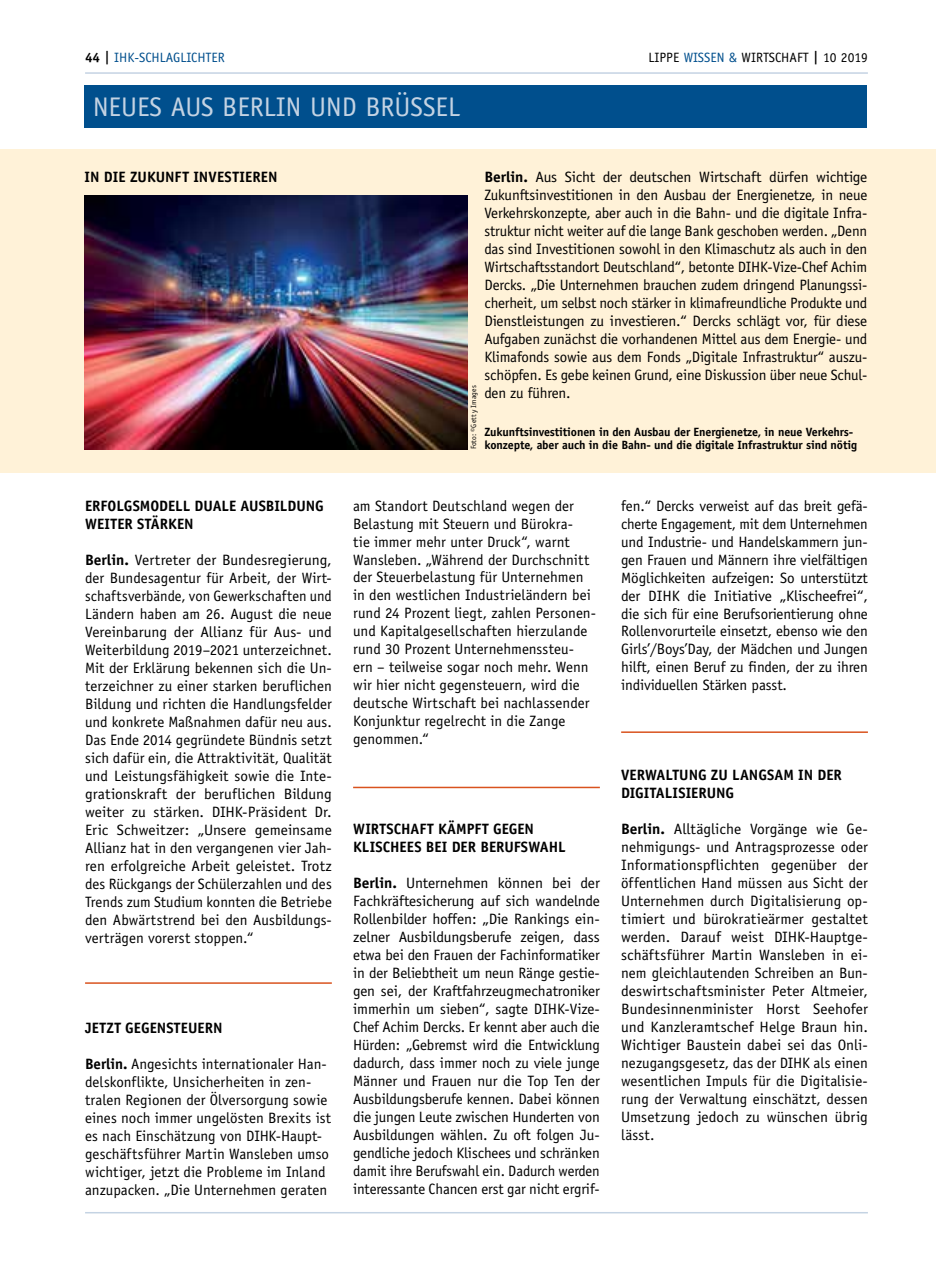
<style>
.page{position:relative;width:936px;height:1263px;background:#fff}
.page>*{position:absolute;margin:0;border:0;box-sizing:border-box;transform-origin:0 0}
.t1{font:27px "Officina Sans";color:#c4d3e3}
.t2{font:15px/18px "Officina Sans";color:#000;text-align:justify}
.t3{font:700 15px/18px "Officina Sans";color:#000}
.t4{font:13.5px "Officina Sans";color:#000}
.t5{font:13.5px "Officina Sans";color:#004f8d}
.t6{font:700 12px/13.5px "Officina Sans";letter-spacing:-.01em;color:#000}
.t7{font:7.5px "Officina Sans";letter-spacing:.025em;color:#000}
.s1{font-weight:700;color:#000}
.s2{color:#004f8d}
.s3{font-weight:700}
</style>
<div class="page">
<hr style="left:85px;top:72px;width:782px;height:2px;background:#c4d3e3">
<hr style="left:85px;top:1212px;width:782px;height:1px;background:#c4d3e3">
<div style="left:85px;top:85px;width:782px;height:43px;background:#004f8d"></div>
<div style="left:0;top:149px;width:935px;height:324px;background:#fff2d8"></div>
<img style="left:85px;top:196px;width:382px;height:253px">
<hr style="left:353px;top:787px;width:247px;height:1px;background:#d9531e">
<hr style="left:85px;top:982px;width:247px;height:2px;background:#d9531e">
<hr style="left:621px;top:731px;width:246px;height:2px;background:#d9531e">
<p class="t5" style="left:85px;top:49px;width:141px"><span class="s1">44 |</span> IHK-SCHLAGLICHTER</p>
<p class="t4" style="left:648px;top:49px;width:221px">LIPPE <span class="s2">WISSEN &amp;</span> WIRTSCHAFT <span class="s3">|</span> 10 2019</p>
<h1 class="t1" style="left:93px;top:92px;width:368px">NEUES AUS BERLIN UND BRÜSSEL</h1>
<p class="t3" style="left:85px;top:168px;width:194px">IN DIE ZUKUNFT INVESTIEREN</p>
<p class="t2" style="left:484px;top:168px;width:384px"><span class="s3">Berlin.</span> Aus Sicht der deutschen Wirtschaft dürfen wichtige Zukunftsinvestitionen in den Ausbau der Energienetze, in neue Verkehrskonzepte, aber auch in die Bahn- und die digitale Infra&shy;struktur nicht weiter auf die lange Bank geschoben werden. „Denn das sind Investitionen sowohl in den Klimaschutz als auch in den Wirtschaftsstandort Deutschland“, betonte DIHK-Vize-Chef Achim Dercks. „Die Unternehmen brauchen zudem dringend Planungssi&shy;cherheit, um selbst noch stärker in klimafreundliche Produkte und Dienstleistungen zu investieren.“ Dercks schlägt vor, für diese Aufgaben zunächst die vorhandenen Mittel aus dem Energie- und Klimafonds sowie aus dem Fonds „Digitale Infrastruktur“ auszu&shy;schöpfen. Es gebe keinen Grund, eine Diskussion über neue Schul&shy;den zu führen.</p>
<p class="t6" style="left:484px;top:425px;width:374px">Zukunftsinvestitionen in den Ausbau der Energienetze, in neue Verkehrs&shy;konzepte, aber auch in die Bahn- und die digitale Infrastruktur sind nötig</p>
<p class="t7" style="left:469px;top:449px;width:66px;rotate:-90deg">Foto: ©Getty Images</p>
<p class="t3" style="left:85px;top:497px;width:240px">ERFOLGSMODELL DUALE AUSBILDUNG<br>WEITER STÄRKEN</p>
<p class="t2" style="left:85px;top:551px;width:248px"><span class="s3">Berlin.</span> Vertreter der Bundesregierung, der Bundesagentur für Arbeit, der Wirt&shy;schaftsverbände, von Gewerkschaften und Ländern haben am 26. August die neue Vereinbarung der Allianz für Aus- und Weiterbildung 2019–2021 unterzeichnet.<br>Mit der Erklärung bekennen sich die Un&shy;terzeichner zu einer starken beruflichen Bildung und richten die Handlungsfelder und konkrete Maßnahmen dafür neu aus.<br>Das Ende 2014 gegründete Bündnis setzt sich dafür ein, die Attraktivität, Qualität und Leistungsfähigkeit sowie die Inte&shy;grationskraft der beruflichen Bildung weiter zu stärken. DIHK-Präsident Dr.<br>Eric Schweitzer: „Unsere gemeinsame Allianz hat in den vergangenen vier Jah&shy;ren erfolgreiche Arbeit geleistet. Trotz des Rückgangs der Schülerzahlen und des Trends zum Studium konnten die Betriebe den Abwärtstrend bei den Ausbildungs&shy;verträgen vorerst stoppen.“</p>
<p class="t3" style="left:85px;top:1018px;width:139px">JETZT GEGENSTEUERN</p>
<p class="t2" style="left:85px;top:1055px;width:247px;text-align:left"><span class="s3">Berlin.</span> Angesichts internationaler Han&shy;delskonflikte, Unsicherheiten in zen&shy;tralen Regionen der Ölversorgung sowie eines noch immer ungelösten Brexits ist es nach Einschätzung von DIHK-Haupt&shy;geschäftsführer Martin Wansleben umso wichtiger, jetzt die Probleme im Inland anzupacken. „Die Unternehmen geraten</p>
<p class="t2" style="left:353px;top:496px;width:244px;text-align:left">am Standort Deutschland wegen der Belastung mit Steuern und Bürokra-<br>tie immer mehr unter Druck“, warnt Wansleben. „Während der Durchschnitt der Steuerbelastung für Unternehmen in den westlichen Industrieländern bei rund 24 Prozent liegt, zahlen Personen&shy;und Kapitalgesellschaften hierzulande rund 30 Prozent Unternehmenssteu&shy;ern – teilweise sogar noch mehr. Wenn wir hier nicht gegensteuern, wird die deutsche Wirtschaft bei nachlassender Konjunktur regelrecht in die Zange genommen.“</p>
<p class="t3" style="left:353px;top:820px;width:214px">WIRTSCHAFT KÄMPFT GEGEN<br>KLISCHEES BEI DER BERUFSWAHL</p>
<p class="t2" style="left:353px;top:874px;width:248px"><span class="s3">Berlin.</span> Unternehmen können bei der Fachkräftesicherung auf sich wandelnde Rollenbilder hoffen: „Die Rankings ein&shy;zelner Ausbildungsberufe zeigen, dass etwa bei den Frauen der Fachinformatiker in der Beliebtheit um neun Ränge gestie&shy;gen sei, der Kraftfahrzeugmechatroniker immerhin um sieben“, sagte DIHK-Vize-Chef Achim Dercks. Er kennt aber auch die Hürden: „Gebremst wird die Entwicklung dadurch, dass immer noch zu viele junge Männer und Frauen nur die Top Ten der Ausbildungsberufe kennen. Dabei können die jungen Leute zwischen Hunderten von Ausbildungen wählen. Zu oft folgen Ju&shy;gendliche jedoch Klischees und schränken damit ihre Berufswahl ein. Dadurch werden interessante Chancen erst gar nicht ergrif-</p>
<p class="t2" style="left:621px;top:496px;width:248px">fen.“ Dercks verweist auf das breit gefä&shy;cherte Engagement, mit dem Unternehmen und Industrie- und Handelskammern jun&shy;gen Frauen und Männern ihre vielfältigen Möglichkeiten aufzeigen: So unterstützt der DIHK die Initiative „Klischeefrei“, die sich für eine Berufsorientierung ohne Rollenvorurteile einsetzt, ebenso wie den Girls’/Boys’Day, der Mädchen und Jungen hilft, einen Beruf zu finden, der zu ihren individuellen Stärken passt.</p>
<p class="t3" style="left:621px;top:766px;width:222px">VERWALTUNG ZU LANGSAM IN DER<br>DIGITALISIERUNG</p>
<p class="t2" style="left:621px;top:820px;width:248px"><span class="s3">Berlin.</span> Alltägliche Vorgänge wie Ge&shy;nehmigungs- und Antragsprozesse oder Informationspflichten gegenüber der öffentlichen Hand müssen aus Sicht der Unternehmen durch Digitalisierung op&shy;timiert und bürokratieärmer gestaltet werden. Darauf weist DIHK-Hauptge&shy;schäftsführer Martin Wansleben in ei&shy;nem gleichlautenden Schreiben an Bun&shy;deswirtschaftsminister Peter Altmeier, Bundesinnenminister Horst Seehofer und Kanzleramtschef Helge Braun hin.<br>Wichtiger Baustein dabei sei das Onli&shy;nezugangsgesetz, das der DIHK als einen wesentlichen Impuls für die Digitalisie&shy;rung der Verwaltung einschätzt, dessen Umsetzung jedoch zu wünschen übrig lässt.</p>
</div>
